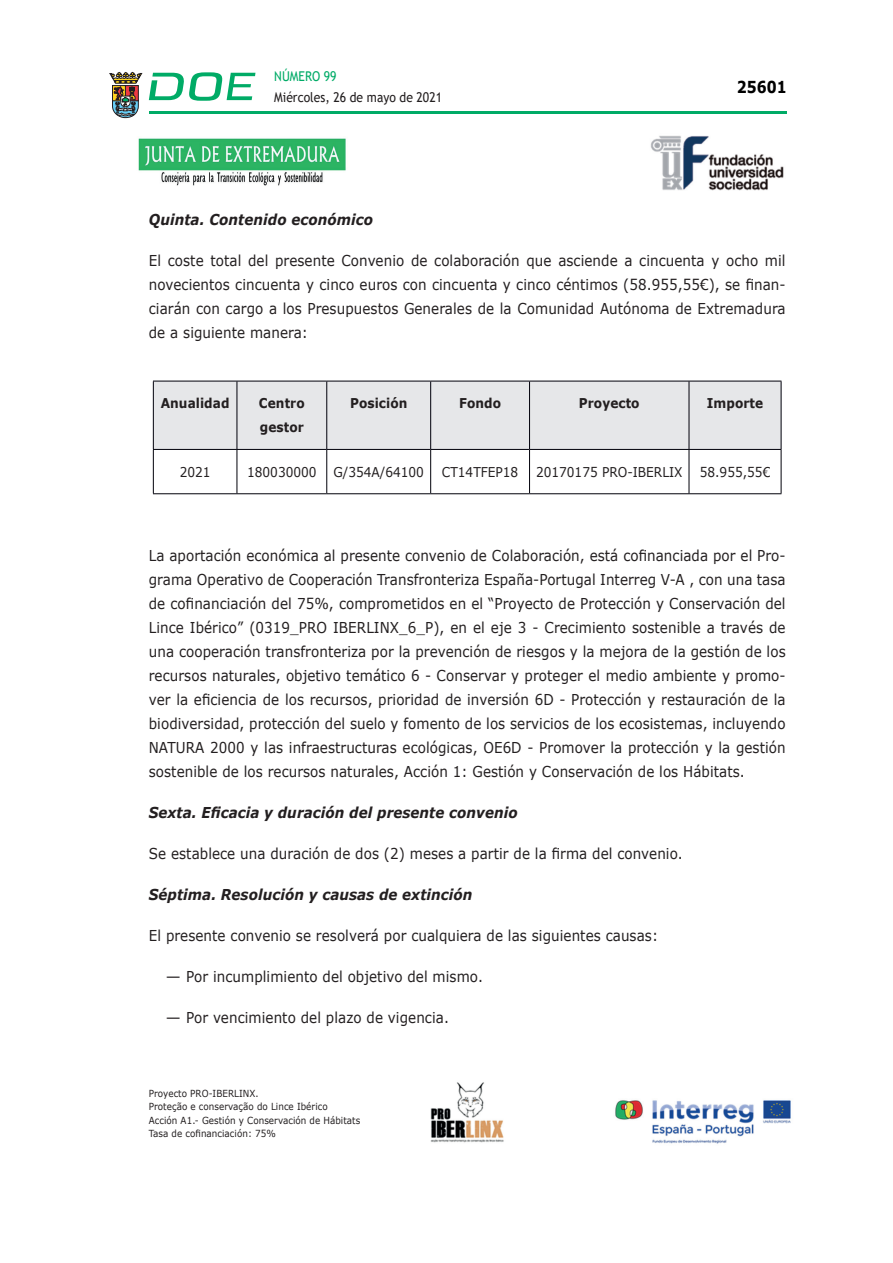
<style>
.page{position:relative;width:893px;height:1263px;background:#fff}
.page>*{position:absolute;margin:0;border:0;box-sizing:border-box;transform-origin:0 0}
.t1{font:700 16.5px "Verdana";color:#000;scale:.85 1}
.CUERPO_DE_TEXTO{font:15px/24px "Verdana";letter-spacing:.005em;color:#231f20;text-align:justify;scale:.9 1}
.CUERPO_DE_TEXTO-2{font:italic 700 15px "Verdana";letter-spacing:.005em;color:#231f20;scale:.9 1}
.CUERPO_DE_TEXTO-3{font:15px "Verdana";letter-spacing:.005em;color:#231f20}
.t2{font:13.5px "Verdana";color:#231f20;scale:.9 1}
.ENCABEZADO_TABLA{font:700 13.5px/24px "Verdana";letter-spacing:.005em;color:#231f20;scale:.9 1}
.t3{font:13.5px "Trebuchet MS";color:#231f20;scale:.9 1}
.t4{font:13.5px "Trebuchet MS";color:#00ab67;scale:.9 1}
.CUERPO_DE_TEXTO-4{font:9.75px/13.5px "Verdana";letter-spacing:.005em;color:#231f20;scale:.9 1}
</style>
<div class="page">
<hr style="left:149px;top:111px;width:638px;height:3px;background:#00ab66">
<svg style="left:109px;top:72px;width:33px;height:46px"></svg>
<svg style="left:149px;top:72px;width:106px;height:29px"></svg>
<div style="left:154px;top:382px;width:627px;height:67px;background:#e6e7e9"></div>
<hr style="left:153px;top:381px;width:84px;height:1px;background:#00000a">
<hr style="left:237px;top:381px;width:90px;height:1px;background:#00000a">
<hr style="left:327px;top:381px;width:104px;height:1px;background:#00000a">
<hr style="left:431px;top:381px;width:99px;height:1px;background:#00000a">
<hr style="left:530px;top:381px;width:159px;height:1px;background:#00000a">
<hr style="left:689px;top:381px;width:92px;height:1px;background:#00000a">
<hr style="left:153px;top:449px;width:84px;height:1px;background:#00000a">
<hr style="left:237px;top:449px;width:90px;height:1px;background:#00000a">
<hr style="left:327px;top:449px;width:104px;height:1px;background:#00000a">
<hr style="left:431px;top:449px;width:99px;height:1px;background:#00000a">
<hr style="left:530px;top:449px;width:159px;height:1px;background:#00000a">
<hr style="left:689px;top:449px;width:92px;height:1px;background:#00000a">
<hr style="left:153px;top:493px;width:84px;height:1px;background:#00000a">
<hr style="left:237px;top:493px;width:90px;height:1px;background:#00000a">
<hr style="left:327px;top:493px;width:104px;height:1px;background:#00000a">
<hr style="left:431px;top:493px;width:99px;height:1px;background:#00000a">
<hr style="left:530px;top:493px;width:159px;height:1px;background:#00000a">
<hr style="left:689px;top:493px;width:92px;height:1px;background:#00000a">
<hr style="left:153px;top:381px;width:1px;height:68px;background:#00000a">
<hr style="left:153px;top:450px;width:1px;height:43px;background:#00000a">
<hr style="left:237px;top:381px;width:1px;height:68px;background:#00000a">
<hr style="left:326px;top:381px;width:1px;height:68px;background:#00000a">
<hr style="left:430px;top:381px;width:1px;height:68px;background:#00000a">
<hr style="left:529px;top:381px;width:1px;height:68px;background:#00000a">
<hr style="left:689px;top:381px;width:1px;height:68px;background:#00000a">
<hr style="left:781px;top:381px;width:1px;height:68px;background:#00000a">
<hr style="left:237px;top:450px;width:1px;height:43px;background:#00000a">
<hr style="left:326px;top:450px;width:1px;height:43px;background:#00000a">
<hr style="left:430px;top:450px;width:1px;height:43px;background:#00000a">
<hr style="left:529px;top:450px;width:1px;height:43px;background:#00000a">
<hr style="left:689px;top:450px;width:1px;height:43px;background:#00000a">
<hr style="left:781px;top:450px;width:1px;height:43px;background:#00000a">
<img style="left:138px;top:138px;width:208px;height:48px">
<img style="left:650px;top:135px;width:134px;height:56px">
<img style="left:430px;top:1082px;width:74px;height:61px">
<img style="left:615px;top:1100px;width:176px;height:44px">
<p class="t4" style="left:274px;top:67px;width:71px">NÚMERO 99</p>
<p class="t3" style="left:274px;top:88px;width:188px">Miércoles, 26 de mayo de 2021</p>
<p class="t1" style="left:737px;top:75px;width:60px">25601</p>
<p class="CUERPO_DE_TEXTO-2" style="left:149px;top:209px;width:251px">Quinta. Contenido económico</p>
<p class="CUERPO_DE_TEXTO" style="left:149px;top:249px;width:709px">El coste total del presente Convenio de colaboración que asciende a cincuenta y ocho mil novecientos cincuenta y cinco euros con cincuenta y cinco céntimos (58.955,55€), se finan&shy;ciarán con cargo a los Presupuestos Generales de la Comunidad Autónoma de Extremadura de a siguiente manera:</p>
<p class="ENCABEZADO_TABLA" style="left:161px;top:391px;width:78px">Anualidad</p>
<p class="ENCABEZADO_TABLA" style="left:259px;top:391px;width:52px">Centro gestor</p>
<p class="ENCABEZADO_TABLA" style="left:350px;top:391px;width:65px">Posición</p>
<p class="ENCABEZADO_TABLA" style="left:459px;top:391px;width:48px">Fondo</p>
<p class="ENCABEZADO_TABLA" style="left:579px;top:391px;width:69px">Proyecto</p>
<p class="ENCABEZADO_TABLA" style="left:707px;top:391px;width:64px">Importe</p>
<p class="t2" style="left:180px;top:463px;width:36px">2021</p>
<p class="t2" style="left:247px;top:463px;width:79px">180030000</p>
<p class="t2" style="left:333px;top:463px;width:102px">G/354A/64100</p>
<p class="t2" style="left:442px;top:463px;width:86px">CT14TFEP18</p>
<p class="t2" style="left:536px;top:463px;width:164px">20170175 PRO-IBERLIX</p>
<p class="t2" style="left:700px;top:463px;width:80px">58.955,55€</p>
<p class="CUERPO_DE_TEXTO" style="left:149px;top:543px;width:709px">La aportación económica al presente convenio de Colaboración, está cofinanciada por el Pro&shy;grama Operativo de Cooperación Transfronteriza España-Portugal Interreg V-A , con una tasa de cofinanciación del 75%, comprometidos en el “Proyecto de Protección y Conservación del Lince Ibérico” (0319_PRO IBERLINX_6_P), en el eje 3 - Crecimiento sostenible a través de una cooperación transfronteriza por la prevención de riesgos y la mejora de la gestión de los recursos naturales, objetivo temático 6 - Conservar y proteger el medio ambiente y promo&shy;ver la eficiencia de los recursos, prioridad de inversión 6D - Protección y restauración de la biodiversidad, protección del suelo y fomento de los servicios de los ecosistemas, incluyendo NATURA 2000 y las infraestructuras ecológicas, OE6D - Promover la protección y la gestión sostenible de los recursos naturales, Acción 1: Gestión y Conservación de los Hábitats.</p>
<p class="CUERPO_DE_TEXTO-2" style="left:149px;top:802px;width:411px">Sexta. Eficacia y duración del presente convenio</p>
<p class="CUERPO_DE_TEXTO" style="left:149px;top:841px;width:595px">Se establece una duración de dos (2) meses a partir de la firma del convenio.</p>
<p class="CUERPO_DE_TEXTO-2" style="left:149px;top:884px;width:361px">Séptima. Resolución y causas de extinción</p>
<p class="CUERPO_DE_TEXTO" style="left:149px;top:923px;width:567px">El presente convenio se resolverá por cualquiera de las siguientes causas:</p>
<p class="CUERPO_DE_TEXTO-3" style="left:166px;top:966px;width:319px">— Por incumplimiento del objetivo del mismo.</p>
<p class="CUERPO_DE_TEXTO-3" style="left:166px;top:1007px;width:285px">— Por vencimiento del plazo de vigencia.</p>
<p class="CUERPO_DE_TEXTO-4" style="left:149px;top:1086px;width:236px">Proyecto PRO-IBERLINX.<br>Proteção e conservação do Lince Ibérico<br>Acción A1.- Gestión y Conservación de Hábitats Tasa de cofinanciación: 75%</p>
</div>
